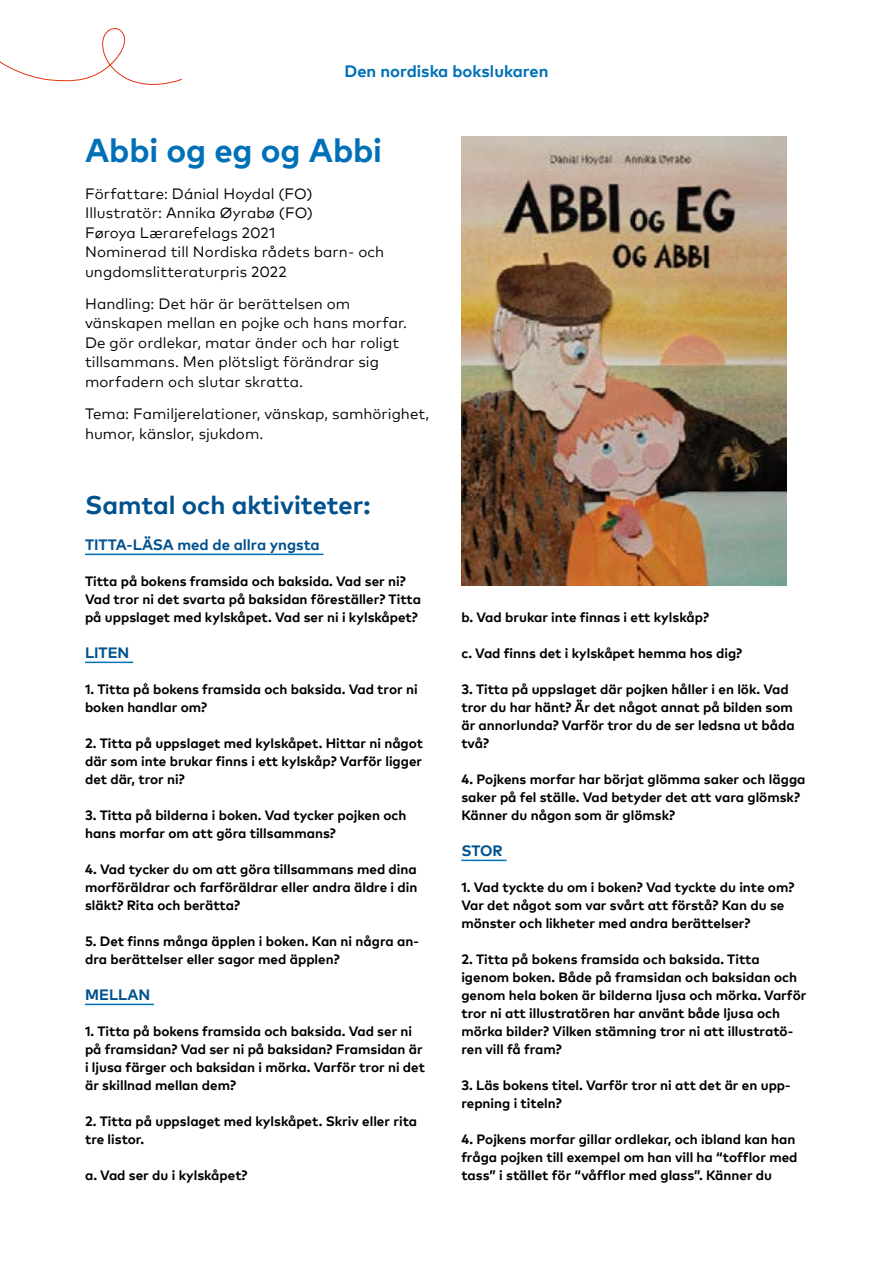
<style>
.page{position:relative;width:893px;height:1263px;background:#fff}
.page>*{position:absolute;margin:0;border:0;box-sizing:border-box;transform-origin:0 0}
.t1{font:700 33px "Mark Pro";letter-spacing:-.005em;color:#0070b7}
.t2{font:700 25.5px "Mark Pro";color:#00518d}
.t3{font:700 16.5px "Mark Pro";color:#0070b7}
.t4{font:15px/19.5px "Mark Pro";letter-spacing:.005em;color:#000}
.t5{font:700 15px "Mark Pro";color:#00518d}
.t6{font:700 13.5px/18px "Mark Pro";color:#000}
</style>
<div class="page">
<hr style="left:85px;top:554px;width:239px;height:1px;background:#0070b7">
<hr style="left:85px;top:662px;width:48px;height:1px;background:#0070b7">
<hr style="left:85px;top:1004px;width:69px;height:1px;background:#0070b7">
<hr style="left:461px;top:860px;width:46px;height:1px;background:#0070b7">
<svg style="left:0;top:28px;width:182px;height:57px"></svg>
<img style="left:461px;top:136px;width:326px;height:450px">
<p class="t3" style="left:345px;top:58px;width:205px">Den nordiska bokslukaren</p>
<h1 class="t1" style="left:85px;top:125px;width:298px">Abbi og eg og Abbi</h1>
<p class="t4" style="left:85px;top:182px;width:301px">Författare: Dánial Hoydal (FO)<br>Illustratör: Annika Øyrabø (FO)<br>Føroya Lærarefelags 2021<br>Nominerad till Nordiska rådets barn- och ungdomslitteraturpris 2022</p>
<p class="t4" style="left:85px;top:293px;width:324px">Handling: Det här är berättelsen om vänskapen mellan en pojke och hans morfar.<br>De gör ordlekar, matar änder och har roligt tillsammans. Men plötsligt förändrar sig morfadern och slutar skratta.</p>
<p class="t4" style="left:85px;top:403px;width:346px">Tema: Familjerelationer, vänskap, samhörighet, humor, känslor, sjukdom.</p>
<h2 class="t2" style="left:85px;top:486px;width:287px">Samtal och aktiviteter:</h2>
<p class="t5" style="left:85px;top:533px;width:236px">TITTA-LÄSA med de allra yngsta</p>
<p class="t6" style="left:85px;top:571px;width:337px">Titta på bokens framsida och baksida. Vad ser ni?<br>Vad tror ni det svarta på baksidan föreställer? Titta på uppslaget med kylskåpet. Vad ser ni i kylskåpet?</p>
<p class="t5" style="left:85px;top:641px;width:46px">LITEN</p>
<p class="t6" style="left:85px;top:679px;width:334px">1. Titta på bokens framsida och baksida. Vad tror ni boken handlar om?</p>
<p class="t6" style="left:85px;top:733px;width:340px;text-align:justify">2. Titta på uppslaget med kylskåpet. Hittar ni något där som inte brukar finns i ett kylskåp? Varför ligger det där, tror ni?</p>
<p class="t6" style="left:85px;top:805px;width:323px">3. Titta på bilderna i boken. Vad tycker pojken och hans morfar om att göra tillsammans?</p>
<p class="t6" style="left:85px;top:859px;width:334px;text-align:justify">4. Vad tycker du om att göra tillsammans med dina morföräldrar och farföräldrar eller andra äldre i din släkt? Rita och berätta?</p>
<p class="t6" style="left:85px;top:931px;width:335px">5. Det finns många äpplen i boken. Kan ni några an&shy;dra berättelser eller sagor med äpplen?</p>
<p class="t5" style="left:85px;top:983px;width:67px">MELLAN</p>
<p class="t6" style="left:85px;top:1021px;width:341px">1. Titta på bokens framsida och baksida. Vad ser ni på framsidan? Vad ser ni på baksidan? Framsidan är i ljusa färger och baksidan i mörka. Varför tror ni det är skillnad mellan dem?</p>
<p class="t6" style="left:85px;top:1111px;width:334px">2. Titta på uppslaget med kylskåpet. Skriv eller rita tre listor.</p>
<p class="t6" style="left:85px;top:1165px;width:164px">a. Vad ser du i kylskåpet?</p>
<p class="t6" style="left:461px;top:607px;width:249px">b. Vad brukar inte finnas i ett kylskåp?</p>
<p class="t6" style="left:461px;top:643px;width:282px">c. Vad finns det i kylskåpet hemma hos dig?</p>
<p class="t6" style="left:461px;top:679px;width:335px">3. Titta på uppslaget där pojken håller i en lök. Vad tror du har hänt? Är det något annat på bilden som är annorlunda? Varför tror du de ser ledsna ut båda två?</p>
<p class="t6" style="left:461px;top:769px;width:346px">4. Pojkens morfar har börjat glömma saker och lägga saker på fel ställe. Vad betyder det att vara glömsk?<br>Känner du någon som är glömsk?</p>
<p class="t5" style="left:461px;top:839px;width:43px">STOR</p>
<p class="t6" style="left:461px;top:877px;width:335px">1. Vad tyckte du om i boken? Vad tyckte du inte om?<br>Var det något som var svårt att förstå? Kan du se mönster och likheter med andra berättelser?</p>
<p class="t6" style="left:461px;top:949px;width:347px">2. Titta på bokens framsida och baksida. Titta igenom boken. Både på framsidan och baksidan och genom hela boken är bilderna ljusa och mörka. Varför tror ni att illustratören har använt både ljusa och mörka bilder? Vilken stämning tror ni att illustratö&shy;ren vill få fram?</p>
<p class="t6" style="left:461px;top:1075px;width:331px">3. Läs bokens titel. Varför tror ni att det är en upp&shy;repning i titeln?</p>
<p class="t6" style="left:461px;top:1129px;width:338px">4. Pojkens morfar gillar ordlekar, och ibland kan han fråga pojken till exempel om han vill ha “tofflor med tass” i stället för “våfflor med glass”. Känner du</p>
</div>
